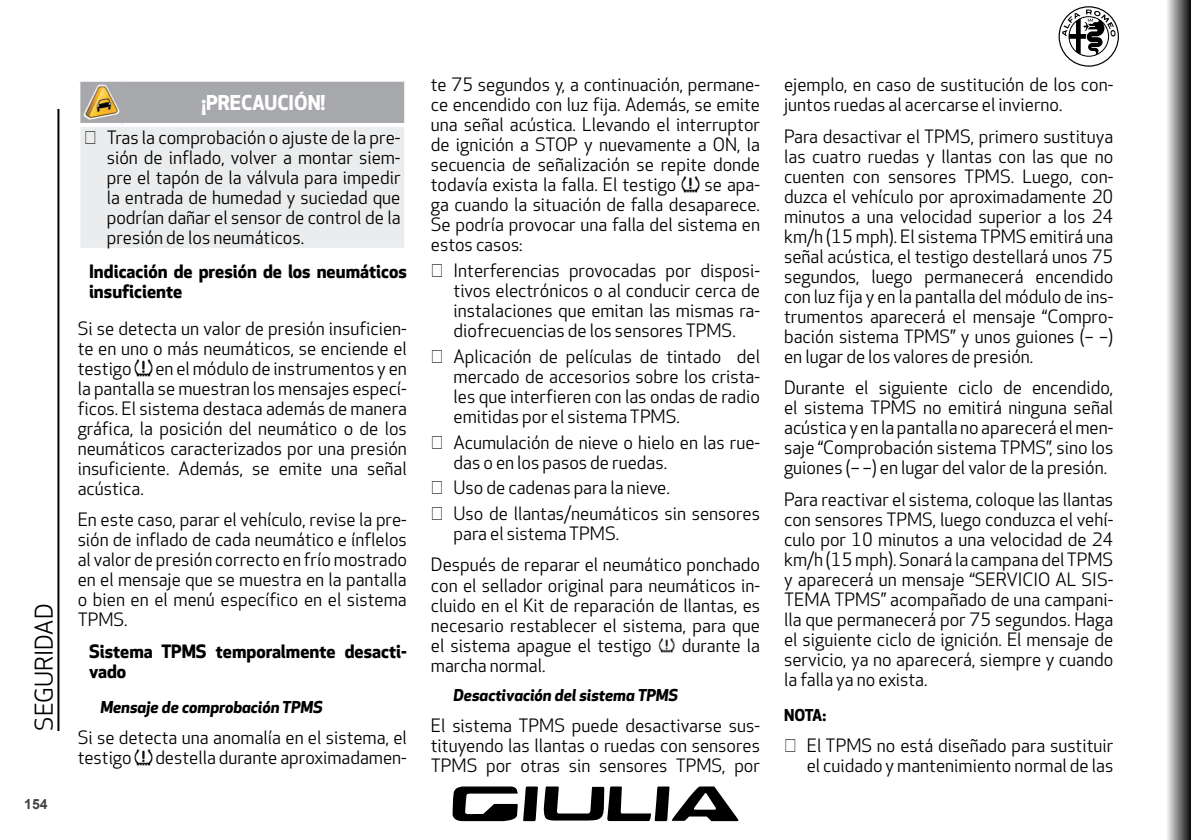
<style>
.page{position:relative;width:1191px;height:840px;background:#fff}
.page>*{position:absolute;margin:0;border:0;box-sizing:border-box;transform-origin:0 0}
.t1{font:24px "Apex New";color:#000}
.Adver_Preca_Título{font:700 20px "Apex New";color:#fff}
._4_Normal{font:18px/20px "Apex New";color:#000;text-align:justify}
._3_Tercer_sub{font:700 18px/20px "Apex New";color:#000}
._3a_Negritas{font:italic 700 16px "Apex New";color:#000}
._6_NOTA{font:700 16px "Apex New";color:#000}
.t2{font:700 14px "Arial";color:#414143}
</style>
<div class="page">
<svg style="left:1167px;top:0;width:24px;height:839px;background:#7d7d7d"></svg>
<svg style="left:452px;top:786px;width:287px;height:34px"></svg>
<hr style="left:57px;top:109px;width:2px;height:621px;background:#000">
<svg style="left:1058px;top:6px;width:61px;height:61px"></svg>
<div style="left:80px;top:82px;width:324px;height:41px;background:#a7a8ac"></div>
<div style="left:78px;top:125px;width:328px;height:125px;background:#ebeced"></div>
<hr style="left:404px;top:127px;width:4px;height:121px;background:#fff">
<svg style="left:78px;top:80px;width:45px;height:2px"></svg>
<svg style="left:123px;top:81px;width:283px;height:1px"></svg>
<svg style="left:404px;top:82px;width:1px;height:41px"></svg>
<hr style="left:76px;top:123px;width:47px;height:4px;background:#fff">
<hr style="left:76px;top:127px;width:4px;height:121px;background:#fff">
<hr style="left:123px;top:123px;width:285px;height:4px;background:#fff">
<hr style="left:76px;top:248px;width:47px;height:4px;background:#fff">
<hr style="left:123px;top:248px;width:285px;height:4px;background:#fff">
<img style="left:84px;top:85px;width:35px;height:35px">
<img style="left:135px;top:359px;width:17px;height:17px">
<img style="left:135px;top:749px;width:17px;height:16px">
<img style="left:681px;top:176px;width:18px;height:17px">
<img style="left:658px;top:638px;width:17px;height:14px">
<h1 class="t1" style="left:31px;top:730px;width:128px;rotate:-90deg">SEGURIDAD</h1>
<p class="t2" style="left:24px;top:794px;width:25px">154</p>
<p class="Adver_Preca_Título" style="left:201px;top:91px;width:125px">¡PRECAUCIÓN!</p>
<p class="_4_Normal" style="left:107px;top:128px;width:295px">Tras la comprobación o ajuste de la pre&shy;sión de inflado, volver a montar siem&shy;pre el tapón de la válvula para impedir la entrada de humedad y suciedad que podrían dañar el sensor de control de la presión de los neumáticos.</p>
<p class="_3_Tercer_sub" style="left:89px;top:261px;width:319px">Indicación de presión de los neumáticos insuficiente</p>
<p class="_4_Normal" style="left:78px;top:318px;width:331px">Si se detecta un valor de presión insuficien&shy;te en uno o más neumáticos, se enciende el testigo</p>
<p class="_4_Normal" style="left:78px;top:358px;width:331px;text-indent:78px">en el módulo de instrumentos y en la pantalla se muestran los mensajes especí&shy;ficos. El sistema destaca además de manera gráfica, la posición del neumático o de los neumáticos caracterizados por una presión insuficiente. Además, se emite una señal acústica.</p>
<p class="_4_Normal" style="left:78px;top:510px;width:331px">En este caso, parar el vehículo, revise la pre&shy;sión de inflado de cada neumático e ínflelos al valor de presión correcto en frío mostrado en el mensaje que se muestra en la pantalla o bien en el menú específico en el sistema TPMS.</p>
<p class="_3_Tercer_sub" style="left:89px;top:641px;width:319px">Sistema TPMS temporalmente desacti&shy;vado</p>
<p class="_3a_Negritas" style="left:100px;top:697px;width:224px">Mensaje de comprobación TPMS</p>
<p class="_4_Normal" style="left:78px;top:727px;width:331px">Si se detecta una anomalía en el sistema, el testigo</p>
<p class="_4_Normal" style="left:155px;top:747px;width:253px">destella durante aproximadamen-</p>
<p class="_4_Normal" style="left:431px;top:75px;width:331px">te 75 segundos y, a continuación, permane&shy;ce encendido con luz fija. Además, se emite una señal acústica. Llevando el interruptor de ignición a STOP y nuevamente a ON, la secuencia de señalización se repite donde todavía exista la falla. El testigo</p>
<p class="_4_Normal" style="left:431px;top:175px;width:331px;text-indent:274px">se apa&shy;ga cuando la situación de falla desaparece.<br>Se podría provocar una falla del sistema en estos casos:</p>
<p class="_4_Normal" style="left:453px;top:261px;width:308px">Interferencias provocadas por disposi&shy;tivos electrónicos o al conducir cerca de instalaciones que emitan las mismas ra&shy;diofrecuencias de los sensores TPMS.</p>
<p class="_4_Normal" style="left:453px;top:347px;width:308px">Aplicación de películas de tintado del mercado de accesorios sobre los crista&shy;les que interfieren con las ondas de radio emitidas por el sistema TPMS.</p>
<p class="_4_Normal" style="left:453px;top:432px;width:308px">Acumulación de nieve o hielo en las rue&shy;das o en los pasos de ruedas.</p>
<p class="_4_Normal" style="left:453px;top:478px;width:218px">Uso de cadenas para la nieve.</p>
<p class="_4_Normal" style="left:453px;top:504px;width:308px">Uso de llantas/neumáticos sin sensores para el sistema TPMS.</p>
<p class="_4_Normal" style="left:431px;top:555px;width:331px">Después de reparar el neumático ponchado con el sellador original para neumáticos in&shy;cluido en el Kit de reparación de llantas, es necesario restablecer el sistema, para que el sistema apague el testigo</p>
<p class="_4_Normal" style="left:682px;top:635px;width:80px">durante la</p>
<p class="_4_Normal" style="left:431px;top:655px;width:116px">marcha normal.</p>
<p class="_3a_Negritas" style="left:453px;top:685px;width:226px">Desactivación del sistema TPMS</p>
<p class="_4_Normal" style="left:431px;top:716px;width:331px">El sistema TPMS puede desactivarse sus&shy;tituyendo las llantas o ruedas con sensores TPMS por otras sin sensores TPMS, por</p>
<p class="_4_Normal" style="left:784px;top:75px;width:331px">ejemplo, en caso de sustitución de los con&shy;juntos ruedas al acercarse el invierno.</p>
<p class="_4_Normal" style="left:784px;top:127px;width:331px">Para desactivar el TPMS, primero sustituya las cuatro ruedas y llantas con las que no cuenten con sensores TPMS. Luego, con&shy;duzca el vehículo por aproximadamente 20 minutos a una velocidad superior a los 24 km/h (15 mph). El sistema TPMS emitirá una señal acústica, el testigo destellará unos 75 segundos, luego permanecerá encendido con luz fija y en la pantalla del módulo de ins&shy;trumentos aparecerá el mensaje “Compro&shy;bación sistema TPMS” y unos guiones (– –) en lugar de los valores de presión.</p>
<p class="_4_Normal" style="left:784px;top:378px;width:331px">Durante el siguiente ciclo de encendido, el sistema TPMS no emitirá ninguna señal acústica y en la pantalla no aparecerá el men&shy;saje “Comprobación sistema TPMS”, sino los guiones (– –) en lugar del valor de la presión.</p>
<p class="_4_Normal" style="left:784px;top:489px;width:331px">Para reactivar el sistema, coloque las llantas con sensores TPMS, luego conduzca el vehí&shy;culo por 10 minutos a una velocidad de 24 km/h (15 mph). Sonará la campana del TPMS y aparecerá un mensaje “SERVICIO AL SIS-TEMA TPMS” acompañado de una campani&shy;lla que permanecerá por 75 segundos. Haga el siguiente ciclo de ignición. El mensaje de servicio, ya no aparecerá, siempre y cuando la falla ya no exista.</p>
<p class="_6_NOTA" style="left:784px;top:705px;width:44px">NOTA:</p>
<p class="_4_Normal" style="left:806px;top:736px;width:308px">El TPMS no está diseñado para sustituir el cuidado y mantenimiento normal de las</p>
</div>
